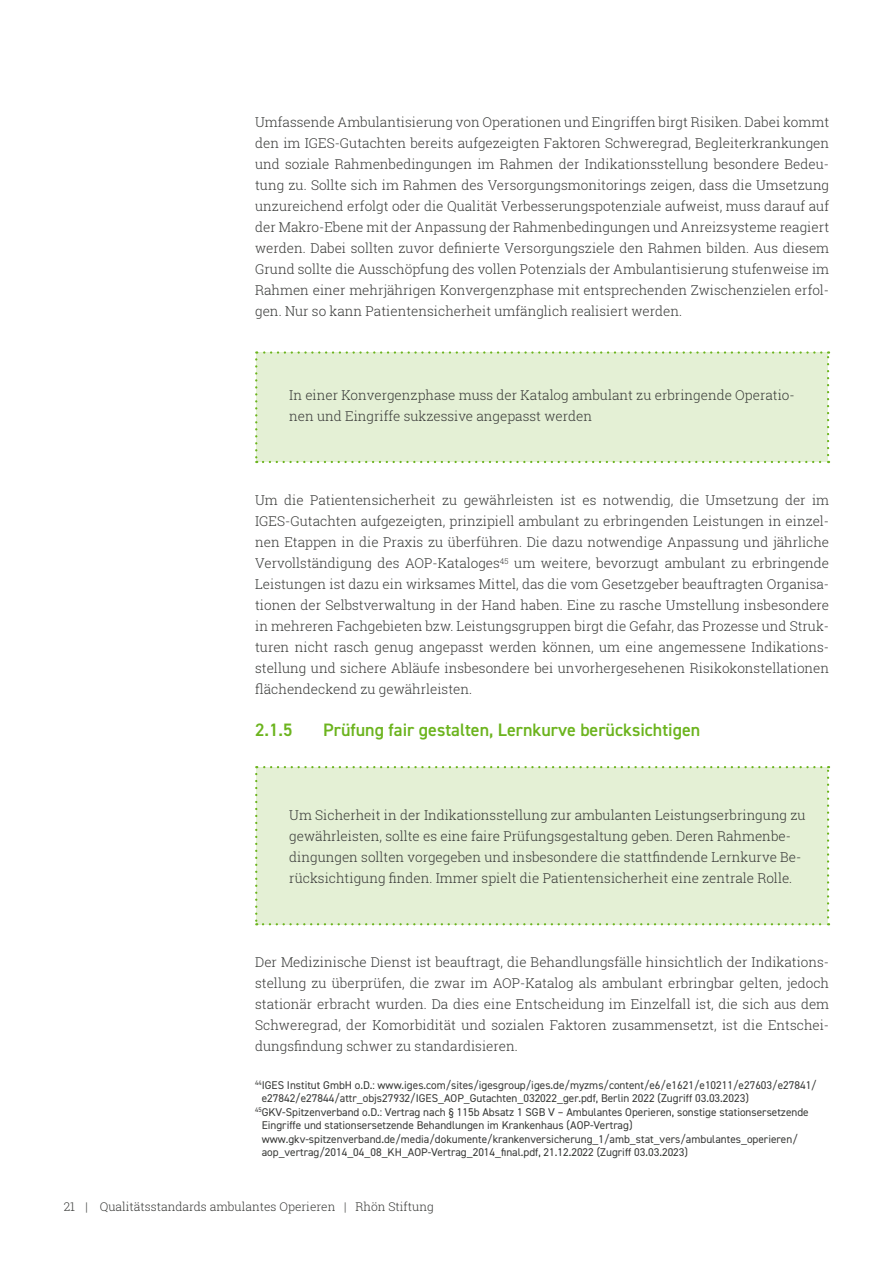
<style>
.page{position:relative;width:893px;height:1263px;background:#fff}
.page>*{position:absolute;margin:0;border:0;box-sizing:border-box;transform-origin:0 0}
.t1{font:600 18px "DIN2014";color:#6cb41e}
.Copy{font:300 13.5px/21px "Roboto Slab";color:#383937;text-align:justify}
.t2{font:300 12px "Roboto Slab";color:#383937}
.Bildunterschrift{font:11.25px/13.5px "DIN2014";color:#383937}
</style>
<div class="page">
<div style="left:255px;top:351px;width:574px;height:112px;background:#e4f0d5"></div>
<div style="left:256px;top:767px;width:572px;height:157px;background:#e4f0d5"></div>
<svg style="left:255px;top:774px;width:2px;height:151px"></svg>
<svg style="left:263px;top:923px;width:566px;height:2px"></svg>
<svg style="left:827px;top:766px;width:2px;height:151px"></svg>
<svg style="left:256px;top:766px;width:565px;height:2px"></svg>
<p class="Copy" style="left:255px;top:111px;width:576px">Umfassende Ambulantisierung von Operationen und Eingriffen birgt Risiken. Dabei kommt den im IGES-Gutachten bereits aufgezeigten Faktoren Schweregrad, Begleiterkrankungen und soziale Rahmenbedingungen im Rahmen der Indikationsstellung besondere Bedeu&shy;tung zu. Sollte sich im Rahmen des Versorgungsmonitorings zeigen, dass die Umsetzung unzureichend erfolgt oder die Qualität Verbesserungspotenziale aufweist, muss darauf auf der Makro-Ebene mit der Anpassung der Rahmenbedingungen und Anreizsysteme reagiert werden. Dabei sollten zuvor definierte Versorgungsziele den Rahmen bilden. Aus diesem Grund sollte die Ausschöpfung des vollen Potenzials der Ambulantisierung stufenweise im Rahmen einer mehrjährigen Konvergenzphase mit entsprechenden Zwischenzielen erfol&shy;gen. Nur so kann Patientensicherheit umfänglich realisiert werden.</p>
<p class="Copy" style="left:289px;top:384px;width:507px">In einer Konvergenzphase muss der Katalog ambulant zu erbringende Operatio&shy;nen und Eingriffe sukzessive angepasst werden</p>
<p class="Copy" style="left:255px;top:489px;width:576px">Um die Patientensicherheit zu gewährleisten ist es notwendig, die Umsetzung der im IGES-Gutachten aufgezeigten, prinzipiell ambulant zu erbringenden Leistungen in einzel&shy;nen Etappen in die Praxis zu überführen. Die dazu notwendige Anpassung und jährliche Vervollständigung des AOP-Kataloges<sup>45</sup> um weitere, bevorzugt ambulant zu erbringende Leistungen ist dazu ein wirksames Mittel, das die vom Gesetzgeber beauftragten Organisa&shy;tionen der Selbstverwaltung in der Hand haben. Eine zu rasche Umstellung insbesondere in mehreren Fachgebieten bzw. Leistungsgruppen birgt die Gefahr, das Prozesse und Struk&shy;turen nicht rasch genug angepasst werden können, um eine angemessene Indikations&shy;stellung und sichere Abläufe insbesondere bei unvorhergesehenen Risikokonstellationen flächendeckend zu gewährleisten.</p>
<h4 class="t1" style="left:255px;top:718px;width:39px">2.1.5</h4>
<h4 class="t1" style="left:323px;top:718px;width:379px">Prüfung fair gestalten, Lernkurve berücksichtigen</h4>
<p class="Copy" style="left:289px;top:804px;width:518px;text-align:left">Um Sicherheit in der Indikationsstellung zur ambulanten Leistungserbringung zu gewährleisten, sollte es eine faire Prüfungsgestaltung geben. Deren Rahmenbe&shy;dingungen sollten vorgegeben und insbesondere die stattfindende Lernkurve Be&shy;rücksichtigung finden. Immer spielt die Patientensicherheit eine zentrale Rolle.</p>
<p class="Copy" style="left:255px;top:951px;width:576px">Der Medizinische Dienst ist beauftragt, die Behandlungsfälle hinsichtlich der Indikations&shy;stellung zu überprüfen, die zwar im AOP-Katalog als ambulant erbringbar gelten, jedoch stationär erbracht wurden. Da dies eine Entscheidung im Einzelfall ist, die sich aus dem Schweregrad, der Komorbidität und sozialen Faktoren zusammensetzt, ist die Entschei&shy;dungsfindung schwer zu standardisieren.</p>
<p class="Bildunterschrift" style="left:262px;top:1078px;width:556px;text-indent:-7px"><sup>44</sup>IGES Institut GmbH o.D.: www.iges.com/sites/igesgroup/iges.de/myzms/content/e6/e1621/e10211/e27603/e27841/ e27842/e27844/attr_objs27932/IGES_AOP_Gutachten_032022_ger.pdf, Berlin 2022 (Zugriff 03.03.2023)</p>
<p class="Bildunterschrift" style="left:262px;top:1105px;width:549px;text-indent:-7px"><sup>45</sup>GKV-Spitzenverband o.D.: Vertrag nach § 115b Absatz 1 SGB V – Ambulantes Operieren, sonstige stationsersetzende Eingriffe und stationsersetzende Behandlungen im Krankenhaus (AOP-Vertrag) www.gkv-spitzenverband.de/media/dokumente/krankenversicherung_1/amb_stat_vers/ambulantes_operieren/ aop_vertrag/2014_04_08_KH_AOP-Vertrag_2014_final.pdf, 21.12.2022 (Zugriff 03.03.2023)</p>
<p class="t2" style="left:64px;top:1198px;width:13px">21</p>
<p class="t2" style="left:85px;top:1198px;width:350px">| Qualitätsstandards ambulantes Operieren | Rhön Stiftung</p>
</div>
